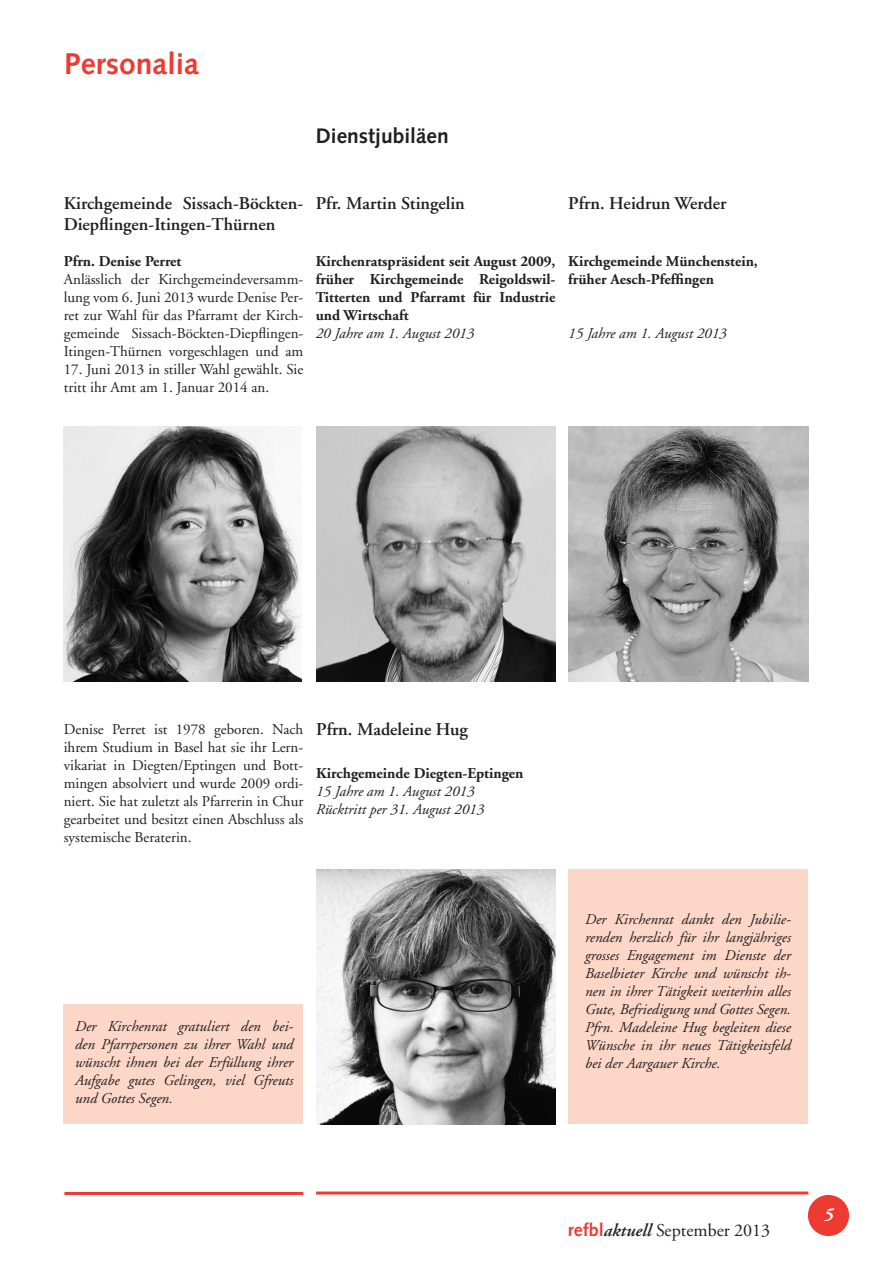
<style>
.page{position:relative;width:893px;height:1263px;background:#fff}
.page>*{position:absolute;margin:0;border:0;box-sizing:border-box;transform-origin:0 0}
.t1{font:700 30px "Syntax";color:#ee3b32}
.t2{font:700 21px "Syntax";color:#231f20}
.t3{font:600 18px/21.6px "Adobe Garamond";color:#231f20}
.t4{font:18px "Adobe Garamond";color:#231f20}
.t5{font:italic 700 18px "Adobe Garamond";color:#fff}
.t6{font:italic 15px/18px "Adobe Garamond";color:#231f20;text-align:justify}
.t7{font:15px/18px "Adobe Garamond";color:#231f20;text-align:justify}
.t8{font:700 15px/18px "Adobe Garamond";color:#231f20;text-align:justify}
.s1{font-family:"Syntax";font-weight:700;color:#ee3b32}
.s2{font-weight:600;font-style:italic}
</style>
<div class="page">
<div style="left:808px;top:1195px;width:41px;height:41px;background:#ee3b32;border-radius:50%"></div>
<div style="left:568px;top:869px;width:240px;height:255px;background:#fcd6c7"></div>
<hr style="left:316px;top:1191px;width:492px;height:3px;background:#ee3b32">
<div style="left:64px;top:1004px;width:239px;height:120px;background:#fcd6c7"></div>
<hr style="left:64px;top:1192px;width:239px;height:3px;background:#ee3b32">
<img style="left:64px;top:426px;width:238px;height:255px">
<img style="left:316px;top:426px;width:240px;height:255px">
<img style="left:316px;top:869px;width:240px;height:256px">
<img style="left:568px;top:426px;width:240px;height:256px">
<h1 class="t1" style="left:64px;top:46px;width:137px">Personalia</h1>
<h2 class="t2" style="left:316px;top:124px;width:135px">Dienstjubiläen</h2>
<p class="t3" style="left:64px;top:193px;width:241px">Kirchgemeinde Sissach-Böckten-<br>Diepflingen-Itingen-Thürnen</p>
<p class="t8" style="left:64px;top:253px;width:119px">Pfrn. Denise Perret</p>
<p class="t7" style="left:64px;top:271px;width:241px">Anlässlich der Kirchgemeindeversamm&shy;lung vom 6. Juni 2013 wurde Denise Per&shy;ret zur Wahl für das Pfarramt der Kirch&shy;gemeinde Sissach-Böckten-Diepflingen-Itingen-Thürnen vorgeschlagen und am</p>
<p class="t7" style="left:64px;top:361px;width:241px">17. Juni 2013 in stiller Wahl gewählt. Sie tritt ihr Amt am 1. Januar 2014 an.</p>
<p class="t3" style="left:316px;top:193px;width:151px">Pfr. Martin Stingelin</p>
<p class="t8" style="left:316px;top:252px;width:241px">Kirchenratspräsident seit August 2009, früher Kirchgemeinde Reigoldswil-Titterten und Pfarramt für Industrie und Wirtschaft</p>
<p class="t6" style="left:316px;top:325px;width:160px">20 Jahre am 1. August 2013</p>
<p class="t3" style="left:568px;top:193px;width:160px">Pfrn. Heidrun Werder</p>
<p class="t8" style="left:568px;top:252px;width:191px">Kirchgemeinde Münchenstein, früher Aesch-Pfeffingen</p>
<p class="t6" style="left:568px;top:325px;width:160px">15 Jahre am 1. August 2013</p>
<p class="t7" style="left:64px;top:720px;width:241px">Denise Perret ist 1978 geboren. Nach ihrem Studium in Basel hat sie ihr Lern&shy;vikariat in Diegten/Eptingen und Bott&shy;mingen absolviert und wurde 2009 ordi&shy;niert. Sie hat zuletzt als Pfarrerin in Chur gearbeitet und besitzt einen Abschluss als systemische Beraterin.</p>
<p class="t3" style="left:316px;top:718px;width:153px">Pfrn. Madeleine Hug</p>
<p class="t8" style="left:316px;top:764px;width:209px">Kirchgemeinde Diegten-Eptingen</p>
<p class="t6" style="left:316px;top:782px;width:170px">15 Jahre am 1. August 2013<br>Rücktritt per 31. August 2013</p>
<p class="t6" style="left:75px;top:1017px;width:220px">Der Kirchenrat gratuliert den bei&shy;den Pfarrpersonen zu ihrer Wahl und wünscht ihnen bei der Erfüllung ihrer Aufgabe gutes Gelingen, viel Gfreuts und Gottes Segen.</p>
<p class="t6" style="left:585px;top:911px;width:207px">Der Kirchenrat dankt den Jubilie&shy;renden herzlich für ihr langjähriges grosses Engagement im Dienste der Baselbieter Kirche und wünscht ih&shy;nen in ihrer Tätigkeit weiterhin alles Gute, Befriedigung und Gottes Segen.<br>Pfrn. Madeleine Hug begleiten diese Wünsche in ihr neues Tätigkeitsfeld bei der Aargauer Kirche.</p>
<p class="t4" style="left:568px;top:1221px;width:204px"><span class="s1">refbl</span><span class="s2">aktuell</span> September 2013</p>
<p class="t5" style="left:824px;top:1204px;width:11px">5</p>
</div>
